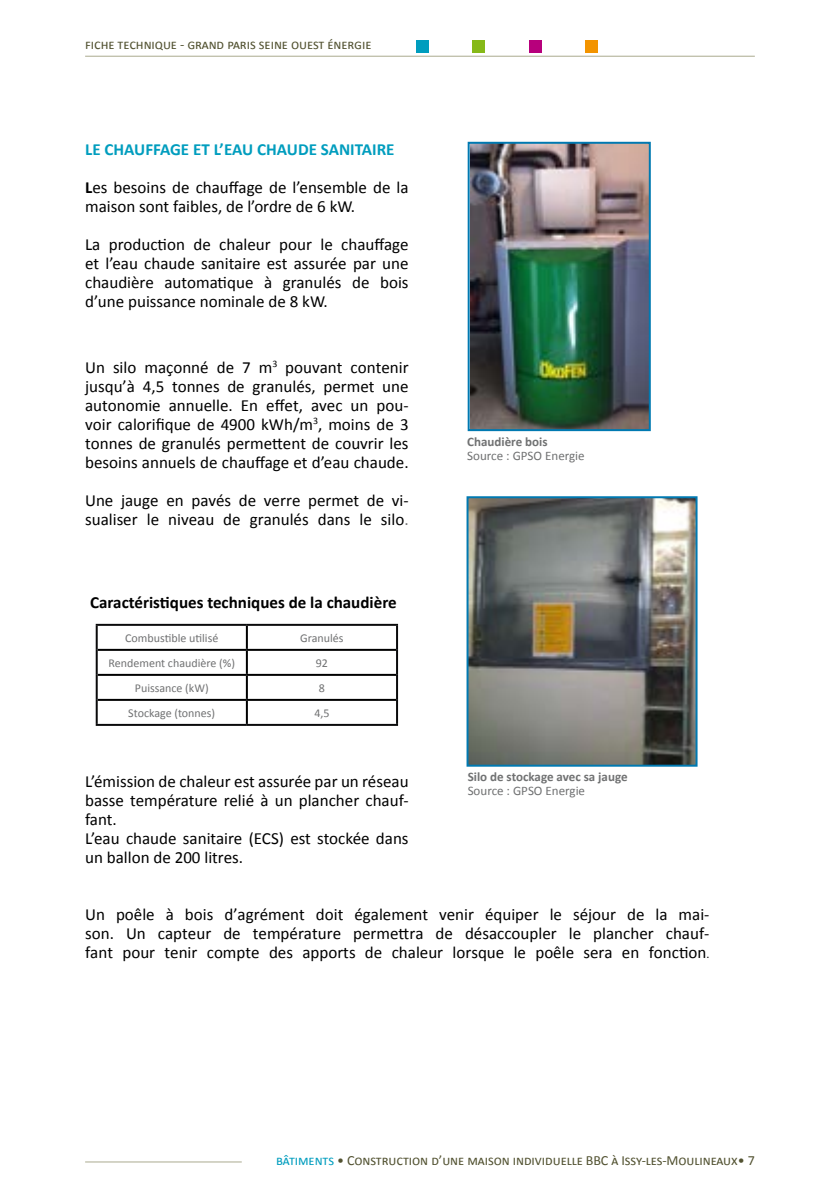
<style>
.page{position:relative;width:840px;height:1191px;background:#fff}
.page>*{position:absolute;margin:0;border:0;box-sizing:border-box;transform-origin:0 0}
.t1{font:17px/19px "Calibri";color:#000}
.t2{font:700 17px "Calibri";color:#000}
.t3{font:700 17px "Calibri";color:#009dbe}
.t4{font:14px "Calibri";letter-spacing:-.005em;color:#525231}
.t5{font:700 13px "Calibri";color:#707172}
.t6{font:13px "Calibri";color:#707172}
.t7{font:12px "Calibri";color:#707172}
.s1{font-weight:700}
.s2{color:#707172}
.s3{font-size:12px}
.s4{color:#009dbe}
</style>
<div class="page">
<hr style="left:85px;top:56px;width:669px;height:1px;background:#abaa8f">
<div style="left:415px;top:40px;width:13px;height:12px;background:#009dbe"></div>
<div style="left:472px;top:40px;width:12px;height:12px;background:#86b918"></div>
<div style="left:528px;top:40px;width:13px;height:12px;background:#b7007c"></div>
<div style="left:584px;top:40px;width:13px;height:12px;background:#f39400"></div>
<hr style="left:85px;top:1161px;width:157px;height:1px;background:#abaa8f">
<img style="left:470px;top:145px;width:177px;height:283px">
<div style="left:467px;top:142px;width:183px;height:289px;border:2px solid #0079b1"></div>
<img style="left:469px;top:499px;width:225px;height:264px">
<div style="left:466px;top:496px;width:231px;height:270px;border:2px solid #0079b1"></div>
<hr style="left:246px;top:626px;width:2px;height:23px;background:#000">
<hr style="left:98px;top:649px;width:149px;height:2px;background:#000">
<hr style="left:247px;top:649px;width:149px;height:2px;background:#000">
<hr style="left:246px;top:651px;width:2px;height:23px;background:#000">
<hr style="left:98px;top:674px;width:149px;height:2px;background:#000">
<hr style="left:247px;top:674px;width:149px;height:2px;background:#000">
<hr style="left:246px;top:676px;width:2px;height:23px;background:#000">
<hr style="left:98px;top:699px;width:149px;height:2px;background:#000">
<hr style="left:247px;top:699px;width:149px;height:2px;background:#000">
<hr style="left:246px;top:701px;width:2px;height:23px;background:#000">
<hr style="left:96px;top:624px;width:151px;height:2px;background:#0a0a0b">
<hr style="left:96px;top:626px;width:2px;height:24px;background:#0a0a0b">
<hr style="left:247px;top:624px;width:151px;height:2px;background:#0a0a0b">
<hr style="left:396px;top:626px;width:2px;height:24px;background:#0a0a0b">
<hr style="left:96px;top:650px;width:2px;height:25px;background:#0a0a0b">
<hr style="left:396px;top:650px;width:2px;height:25px;background:#0a0a0b">
<hr style="left:96px;top:675px;width:2px;height:25px;background:#0a0a0b">
<hr style="left:396px;top:675px;width:2px;height:25px;background:#0a0a0b">
<hr style="left:96px;top:700px;width:2px;height:24px;background:#0a0a0b">
<hr style="left:396px;top:700px;width:2px;height:24px;background:#0a0a0b">
<hr style="left:96px;top:724px;width:151px;height:2px;background:#0a0a0b">
<hr style="left:247px;top:724px;width:151px;height:2px;background:#0a0a0b">
<p class="t4" style="left:85px;top:36px;width:288px">fiche technique - grand paris seine ouest énergie</p>
<p class="t3" style="left:85px;top:138px;width:311px">LE CHAUFFAGE ET L’EAU CHAUDE SANITAIRE</p>
<p class="t1" style="left:85px;top:177px;width:325px"><span class="s1">L</span>es besoins de chauffage de l’ensemble de la maison sont faibles, de l’ordre de 6 kW.</p>
<p class="t1" style="left:85px;top:234px;width:325px;text-align:justify">La production de chaleur pour le chauffage et l’eau chaude sanitaire est assurée par une chaudière automatique à granulés de bois d’une puissance nominale de 8 kW.</p>
<p class="t1" style="left:85px;top:357px;width:325px;text-align:justify">Un silo maçonné de 7 m<sup>3</sup> pouvant contenir jusqu’à 4,5 tonnes de granulés, permet une autonomie annuelle. En effet, avec un pou&shy;voir calorifique de 4900 kWh/m<sup>3</sup>, moins de 3 tonnes de granulés permettent de couvrir les besoins annuels de chauffage et d’eau chaude.</p>
<p class="t1" style="left:85px;top:490px;width:325px">Une jauge en pavés de verre permet de vi&shy;sualiser le niveau de granulés dans le silo<span class="s2">.</span></p>
<p class="t2" style="left:90px;top:592px;width:308px">Caractéristiques techniques de la chaudière</p>
<p class="t7" style="left:125px;top:630px;width:95px">Combustible utilisé</p>
<p class="t7" style="left:300px;top:630px;width:45px">Granulés</p>
<p class="t7" style="left:108px;top:655px;width:128px">Rendement chaudière (%)</p>
<p class="t7" style="left:316px;top:655px;width:14px">92</p>
<p class="t7" style="left:135px;top:680px;width:75px">Puissance (kW)</p>
<p class="t7" style="left:319px;top:680px;width:8px">8</p>
<p class="t7" style="left:128px;top:705px;width:88px">Stockage (tonnes)</p>
<p class="t7" style="left:314px;top:705px;width:17px">4,5</p>
<p class="t1" style="left:85px;top:772px;width:325px">L’émission de chaleur est assurée par un réseau basse température relié à un plancher chauf&shy;fant.<br>L’eau chaude sanitaire (ECS) est stockée dans un ballon de 200 litres.</p>
<p class="t5" style="left:467px;top:434px;width:82px">Chaudière bois</p>
<p class="t6" style="left:467px;top:448px;width:119px">Source : GPSO Energie</p>
<p class="t5" style="left:467px;top:768px;width:161px">Silo de stockage avec sa jauge</p>
<p class="t6" style="left:467px;top:782px;width:119px">Source : GPSO Energie</p>
<p class="t1" style="left:85px;top:905px;width:625px;text-align:justify">Un poêle à bois d’agrément doit également venir équiper le séjour de la mai&shy;son. Un capteur de température permettra de désaccoupler le plancher chauf&shy;fant pour tenir compte des apports de chaleur lorsque le poêle sera en fonction<span class="s3">.</span></p>
<p class="t4" style="left:276px;top:1151px;width:480px"><span class="s4">bâtiments</span> • Construction d’une maison individuelle BBC à Issy-les-Moulineaux• 7</p>
</div>
